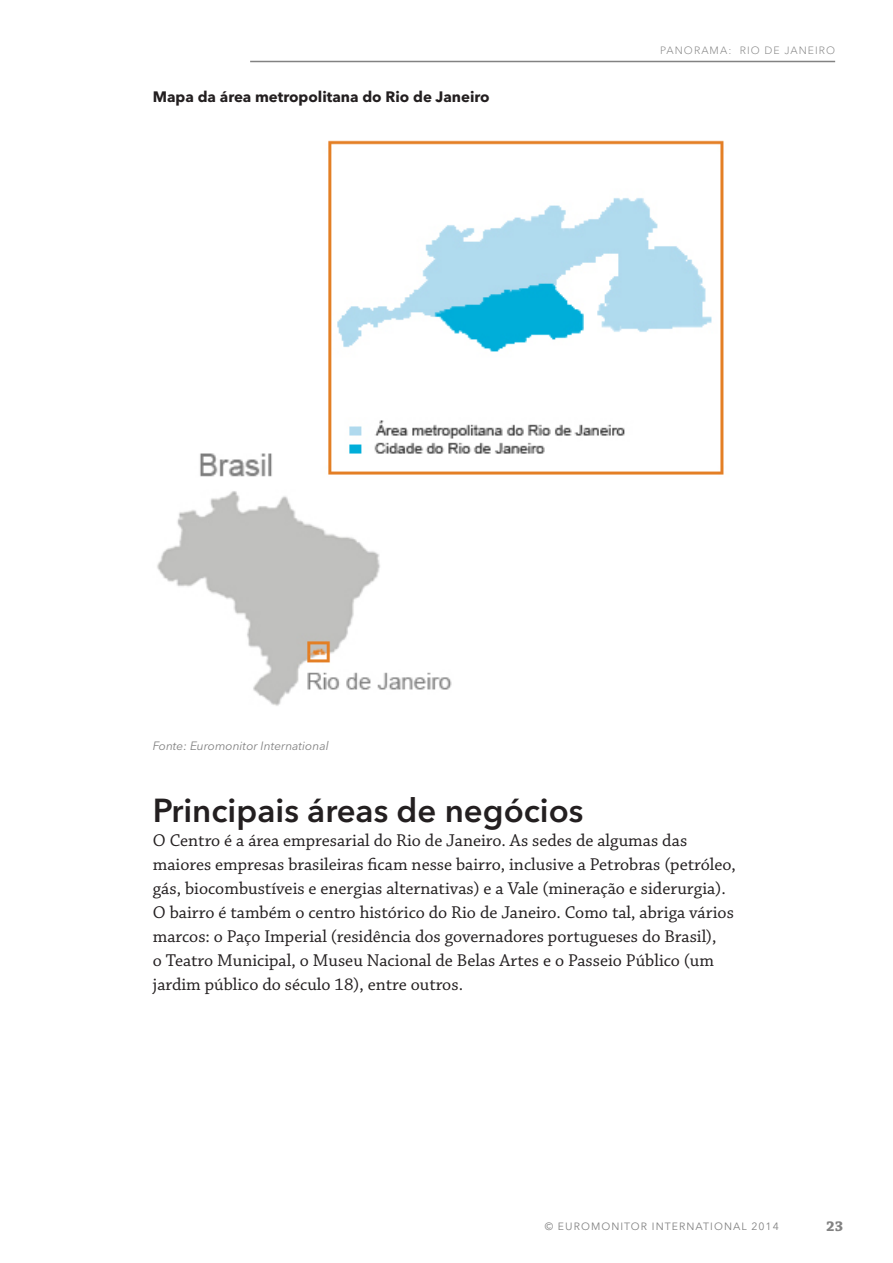
<style>
.page{position:relative;width:893px;height:1263px;background:#fff}
.page>*{position:absolute;margin:0;border:0;box-sizing:border-box;transform-origin:0 0}
.ah{font:600 33px "Avenir Next LT Pro";color:#231f20}
.paft{font:18px/24px "Chaparral Pro";color:#231f20}
.imghd{font:700 15px "Avenir Next LT Pro";color:#231f20}
.t1{font:700 15px "Chaparral Pro";color:#828282}
.source{font:italic 12px "Avenir Next LT Pro";color:#828282}
.t2{font:10.5px "Avenir Next LT Pro";letter-spacing:.1em;color:#828282}
.t3{font:300 10.5px "Avenir Next LT Pro";letter-spacing:.1em;color:#828282}
</style>
<div class="page">
<hr style="left:250px;top:61px;width:585px;height:1px;background:#828282">
<img style="left:157px;top:140px;width:567px;height:566px">
<p class="imghd" style="left:153px;top:88px;width:338px">Mapa da área metropolitana do Rio de Janeiro</p>
<p class="t3" style="left:660px;top:44px;width:177px">PANORAMA: RIO DE JANEIRO</p>
<p class="source" style="left:153px;top:739px;width:177px">Fonte: Euromonitor International</p>
<p class="ah" style="left:153px;top:790px;width:432px">Principais áreas de negócios</p>
<p class="paft" style="left:153px;top:829px;width:585px">O Centro é a área empresarial do Rio de Janeiro. As sedes de algumas das maiores empresas brasileiras ficam nesse bairro, inclusive a Petrobras (petróleo, gás, biocombustíveis e energias alternativas) e a Vale (mineração e siderurgia).<br>O bairro é também o centro histórico do Rio de Janeiro. Como tal, abriga vários marcos: o Paço Imperial (residência dos governadores portugueses do Brasil),<br>o Teatro Municipal, o Museu Nacional de Belas Artes e o Passeio Público (um jardim público do século 18), entre outros.</p>
<p class="t2" style="left:545px;top:1220px;width:236px">© EUROMONITOR INTERNATIONAL 2014</p>
<p class="t1" style="left:826px;top:1217px;width:18px">23</p>
</div>
